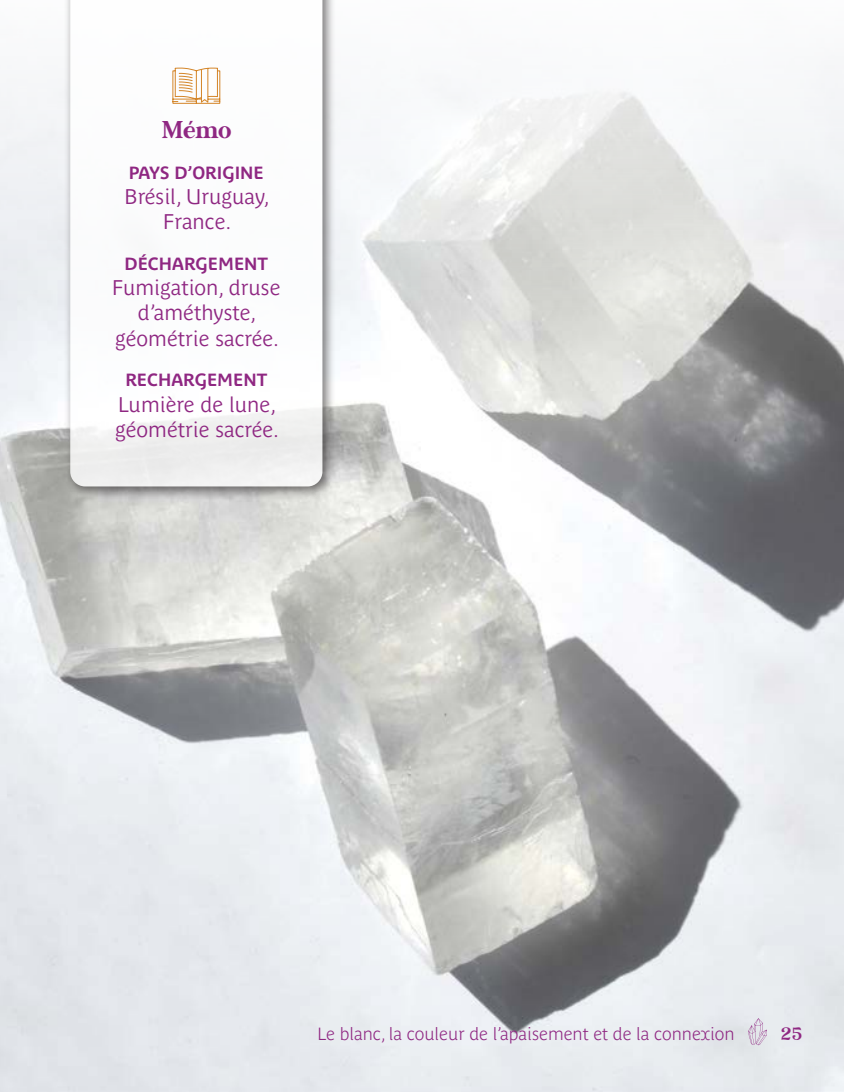
<style>
.page{position:relative;width:844px;height:1092px;background:#fff}
.page>*{position:absolute;margin:0;border:0;box-sizing:border-box;transform-origin:0 0}
.t1{font:24.5px "Magical Source";color:#8f2782}
.t2{font:21px/25.2px "Parisine Plus Std Gris";color:#8f2782;text-align:center}
.t3{font:700 17.5px "Parisine Plus Std Clair";color:#8f2782}
.t4{font:700 17.5px "Parisine Plus Std Gris";color:#8f2782}
.t5{font:17.5px "Magical Source";color:#8f2782}
</style>
<div class="page">
<img style="left:0;top:83px;width:843px;height:1008px">
<div style="left:64px;top:0;width:272px;height:500px;background:#231f20;opacity:.75"></div>
<svg style="left:70px;top:0;width:252px;height:486px"></svg>
<svg style="left:747px;top:1018px;width:19px;height:27px"></svg>
<svg style="left:172px;top:68px;width:48px;height:36px"></svg>
<p class="t1" style="left:161px;top:115px;width:71px">Mémo</p>
<p class="t4" style="left:129px;top:162px;width:136px">PAYS D’ORIGINE</p>
<p class="t2" style="left:125px;top:184px;width:147px">Brésil, Uruguay,<br>France.</p>
<p class="t4" style="left:125px;top:253px;width:145px">DÉCHARGEMENT</p>
<p class="t2" style="left:112px;top:275px;width:170px">Fumigation, druse d’améthyste, géométrie sacrée.</p>
<p class="t4" style="left:125px;top:370px;width:143px">RECHARGEMENT</p>
<p class="t2" style="left:115px;top:391px;width:165px;text-align:left">Lumière de lune, géométrie sacrée.</p>
<p class="t3" style="left:317px;top:1023px;width:418px">Le blanc, la couleur de l’apaisement et de la connexion</p>
<p class="t5" style="left:780px;top:1023px;width:23px">25</p>
</div>
